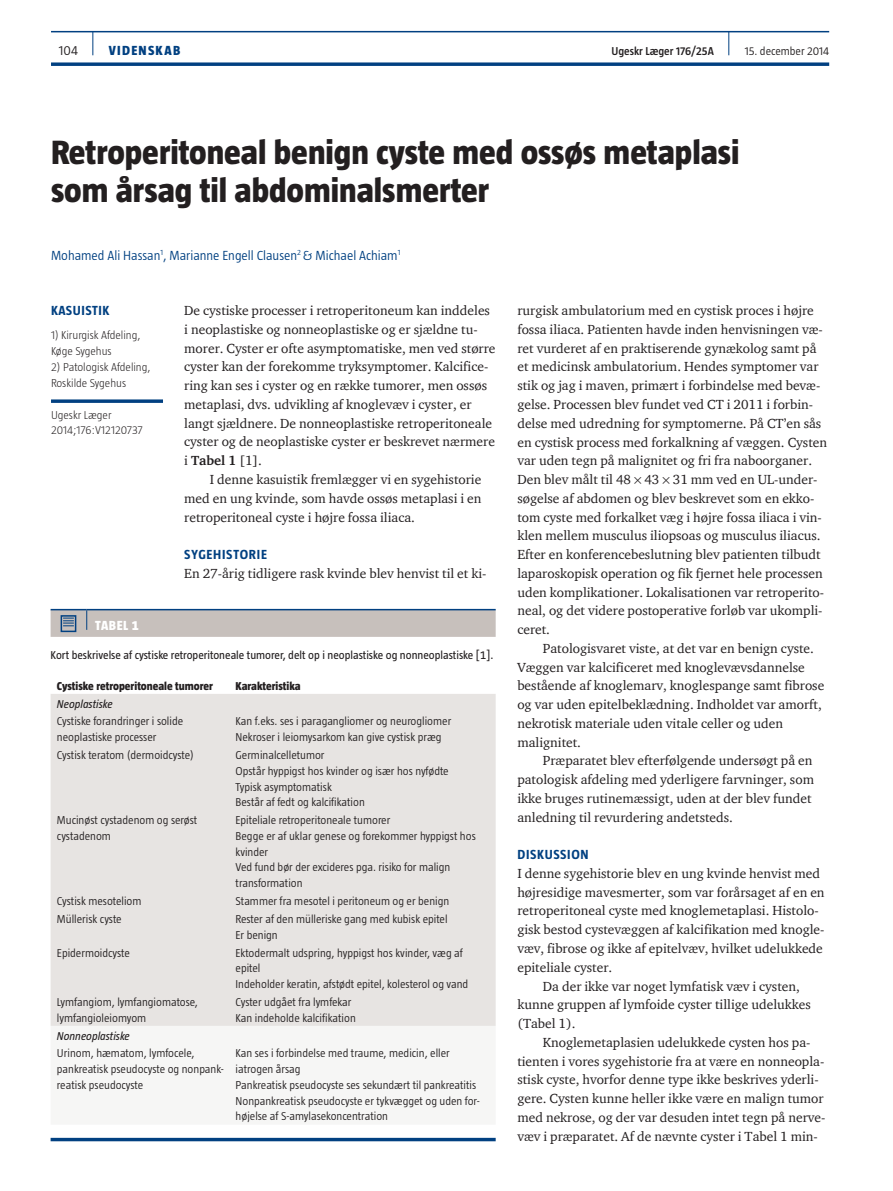
<style>
.page{position:relative;width:893px;height:1191px;background:#fff}
.page>*{position:absolute;margin:0;border:0;box-sizing:border-box;transform-origin:0 0}
.t1{font:800 34.5px/38.2px "Taz";color:#231f20}
.t2{font:13.5px/18.8px "ITC Charter Com";color:#231f20}
.t3{font:300 13.5px "Taz";color:#014081}
.t4{font:700 13.5px "Taz";letter-spacing:.04em;color:#014081}
.t5{font:800 13.5px "Taz";letter-spacing:.095em;color:#014081}
.t6{font:800 13.5px "Taz";color:#fff}
.t7{font:300 13.5px "Taz";color:#231f20}
.t8{font:300 11.7px/15.8px "Taz";color:#231f20}
.t9{font:300 11.7px/15.8px "Taz";color:#231f20}
.t10{font:11.7px "Taz";color:#231f20}
.t11{font:800 11.7px "Taz";color:#231f20}
.t12{font:italic 11.7px "Taz";color:#231f20}
.t13{font:600 11.7px "Taz";color:#231f20}
.s1{font-weight:700}
</style>
<div class="page">
<hr style="left:51px;top:31px;width:778px;height:1px;background:#014081">
<svg style="left:51px;top:62px;width:778px;height:4px;background:#235991"></svg>
<svg style="left:92px;top:32px;width:1px;height:23px"></svg>
<svg style="left:728px;top:32px;width:1px;height:23px"></svg>
<svg style="left:51px;top:399px;width:112px;height:4px"></svg>
<svg style="left:51px;top:609px;width:445px;height:28px;background:#bab8b8"></svg>
<div style="left:51px;top:694px;width:445px;height:332px;background:#e7e4e2"></div>
<svg style="left:51px;top:1137px;width:445px;height:4px;background:#36689b"></svg>
<p class="t7" style="left:59px;top:43px;width:20px">104</p>
<p class="t5" style="left:109px;top:43px;width:73px">VIDENSKAB</p>
<p class="t13" style="left:611px;top:45px;width:104px">Ugeskr Læger 176/25A</p>
<p class="t8" style="left:745px;top:43px;width:86px">15. december 2014</p>
<h1 class="t1" style="left:51px;top:133px;width:690px">Retroperitoneal benign cyste med ossøs metaplasi som årsag til abdominalsmerter</h1>
<p class="t3" style="left:51px;top:248px;width:351px">Mohamed Ali Hassan<sup>1</sup>, Marianne Engell Clausen<sup>2</sup> &amp; Michael Achiam<sup>1</sup></p>
<p class="t4" style="left:51px;top:303px;width:59px">KASUISTIK</p>
<p class="t9" style="left:51px;top:327px;width:91px">1) Kirurgisk Afdeling,<br>Køge Sygehus</p>
<p class="t9" style="left:51px;top:359px;width:101px">2) Patologisk Afdeling,<br>Roskilde Sygehus</p>
<p class="t9" style="left:51px;top:407px;width:93px">Ugeskr Læger<br>2014;176:V12120737</p>
<p class="t2" style="left:184px;top:301px;width:313px">De cystiske processer i retroperitoneum kan inddeles i neoplastiske og nonneoplastiske og er sjældne tu&shy;morer. Cyster er ofte asymptomatiske, men ved større cyster kan der forekomme tryksymptomer. Kalcifice&shy;ring kan ses i cyster og en række tumorer, men ossøs metaplasi, dvs. udvikling af knoglevæv i cyster, er langt sjældnere. De nonneoplastiske retroperitoneale cyster og de neoplastiske cyster er beskrevet nærmere i <span class="s1">Tabel 1</span> [1].</p>
<p class="t2" style="left:184px;top:470px;width:299px;text-align:justify;text-indent:26px">I denne kasuistik fremlægger vi en sygehistorie med en ung kvinde, som havde ossøs metaplasi i en retroperitoneal cyste i højre fossa iliaca.</p>
<p class="t4" style="left:184px;top:547px;width:46px">SYGE HISTORIE</p>
<p class="t2" style="left:184px;top:563px;width:304px">En 27-årig tidligere rask kvinde blev henvist til et ki-</p>
<p class="t6" style="left:95px;top:617px;width:45px">Tabe l 1</p>
<p class="t10" style="left:51px;top:648px;width:444px">Kort beskrivelse af cystiske retroperitoneale tumorer, delt op i neoplastiske og nonneoplastiske [1].</p>
<p class="t11" style="left:57px;top:679px;width:158px">Cystiske retroperitoneale tumorer</p>
<p class="t11" style="left:236px;top:679px;width:67px">Karakteristika</p>
<p class="t12" style="left:57px;top:697px;width:57px">Neoplastiske</p>
<p class="t8" style="left:57px;top:713px;width:128px">Cystiske forandringer i solide neoplastiske processer</p>
<p class="t8" style="left:236px;top:713px;width:217px">Kan f.eks. ses i paragangliomer og neurogliomer<br>Nekroser i leiomysarkom kan give cystisk præg</p>
<p class="t8" style="left:57px;top:747px;width:138px">Cystisk teratom (dermoidcyste)</p>
<p class="t8" style="left:236px;top:747px;width:215px">Germinalcelletumor<br>Opstår hyppigst hos kvinder og især hos nyfødte<br>Typisk asymptomatisk<br>Består af fedt og kalcifikation</p>
<p class="t8" style="left:57px;top:812px;width:142px">Mucinøst cystadenom og serøst cystadenom</p>
<p class="t8" style="left:236px;top:812px;width:242px">Epiteliale retroperitoneale tumorer<br>Begge er af uklar genese og forekommer hyppigst hos kvinder<br>Ved fund bør der excideres pga. risiko for malign transformation</p>
<p class="t8" style="left:57px;top:893px;width:86px">Cystisk mesoteliom</p>
<p class="t8" style="left:236px;top:893px;width:215px">Stammer fra mesotel i peritoneum og er benign</p>
<p class="t8" style="left:57px;top:911px;width:66px">Müllerisk cyste</p>
<p class="t8" style="left:236px;top:911px;width:214px">Rester af den mülleriske gang med kubisk epitel<br>Er benign</p>
<p class="t8" style="left:57px;top:944px;width:74px">Epidermoidcyste</p>
<p class="t8" style="left:236px;top:944px;width:234px">Ektodermalt udspring, hyppigst hos kvinder, væg af epitel<br>Indeholder keratin, afstødt epitel, kolesterol og vand</p>
<p class="t8" style="left:57px;top:994px;width:143px">Lymfangiom, lymfangiomatose, lymfangioleiomyom</p>
<p class="t8" style="left:236px;top:994px;width:122px">Cyster udgået fra lymfekar<br>Kan indeholde kalcifikation</p>
<p class="t12" style="left:57px;top:1029px;width:74px">Nonneoplastiske</p>
<p class="t8" style="left:57px;top:1045px;width:168px">Urinom, hæmatom, lymfocele, pankreatisk pseudocyste og nonpank&shy;reatisk pseudocyste</p>
<p class="t8" style="left:236px;top:1045px;width:246px">Kan ses i forbindelse med traume, medicin, eller iatrogen årsag<br>Pankreatisk pseudocyste ses sekundært til pankreatitis Nonpankreatisk pseudocyste er tykvægget og uden for&shy;højelse af S-amylasekoncentration</p>
<p class="t2" style="left:517px;top:301px;width:311px">rurgisk ambulatorium med en cystisk proces i højre fossa iliaca. Patienten havde inden henvisningen væ&shy;ret vurderet af en praktiserende gynækolog samt på et medicinsk ambulatorium. Hendes symptomer var stik og jag i maven, primært i forbindelse med bevæ&shy;gelse. Processen blev fundet ved CT i 2011 i forbin&shy;delse med udredning for symptomerne. På CT’en sås en cystisk process med forkalkning af væggen. Cysten var uden tegn på malignitet og fri fra naboorganer.<br>Den blev målt til 48 43 31 mm ved en UL-under&shy;søgelse af abdomen og blev beskrevet som en ekko&shy;tom cyste med forkalket væg i højre fossa iliaca i vin&shy;klen mellem musculus iliopsoas og musculus iliacus.<br>Efter en konferencebeslutning blev patienten tilbudt laparoskopisk operation og fik fjernet hele processen uden komplikationer. Lokalisationen var retroperito&shy;neal, og det videre postoperative forløb var ukompli&shy;ceret.</p>
<p class="t2" style="left:517px;top:638px;width:308px;text-indent:26px">Patologisvaret viste, at det var en benign cyste.<br>Væggen var kalcificeret med knoglevævsdannelse bestående af knoglemarv, knoglespange samt fibrose og var uden epitelbeklædning. Indholdet var amorft, nekrotisk materiale uden vitale celler og uden malignitet.</p>
<p class="t2" style="left:517px;top:751px;width:298px;text-indent:26px">Præparatet blev efterfølgende undersøgt på en patologisk afdeling med yderligere farvninger, som ikke bruges rutinemæssigt, uden at der blev fundet anledning til revurdering andetsteds.</p>
<p class="t4" style="left:517px;top:847px;width:36px">DISKUSSION</p>
<p class="t2" style="left:517px;top:863px;width:304px">I denne sygehistorie blev en ung kvinde henvist med</p>
<p class="t2" style="left:517px;top:882px;width:309px">højresidige mavesmerter, som var forårsaget af en en</p>
<p class="t2" style="left:517px;top:901px;width:303px">retroperitoneal cyste med knoglemetaplasi. Histolo-</p>
<p class="t2" style="left:517px;top:920px;width:309px">gisk bestod cystevæggen af kalcifikation med knogle-</p>
<p class="t2" style="left:517px;top:938px;width:307px">væv, fibrose og ikke af epitelvæv, hvilket udelukkede</p>
<p class="t2" style="left:517px;top:957px;width:96px">epiteliale cyster.</p>
<p class="t2" style="left:543px;top:976px;width:258px">Da der ikke var noget lymfatisk væv i cysten,</p>
<p class="t2" style="left:517px;top:995px;width:295px">kunne gruppen af lymfoide cyster tillige udelukkes</p>
<p class="t2" style="left:517px;top:1013px;width:60px">(Tabel 1).</p>
<p class="t2" style="left:543px;top:1032px;width:269px">Knoglemetaplasien udelukkede cysten hos pa-</p>
<p class="t2" style="left:517px;top:1051px;width:308px">tienten i vores sygehistorie fra at være en nonneopla-</p>
<p class="t2" style="left:517px;top:1070px;width:303px">stisk cyste, hvorfor denne type ikke beskrives yderli-</p>
<p class="t2" style="left:517px;top:1088px;width:308px">gere. Cysten kunne heller ikke være en malign tumor</p>
<p class="t2" style="left:517px;top:1107px;width:310px">med nekrose, og der var desuden intet tegn på nerve-</p>
<p class="t2" style="left:517px;top:1126px;width:302px">væv i præparatet. Af de nævnte cyster i Tabel 1 min-</p>
</div>
